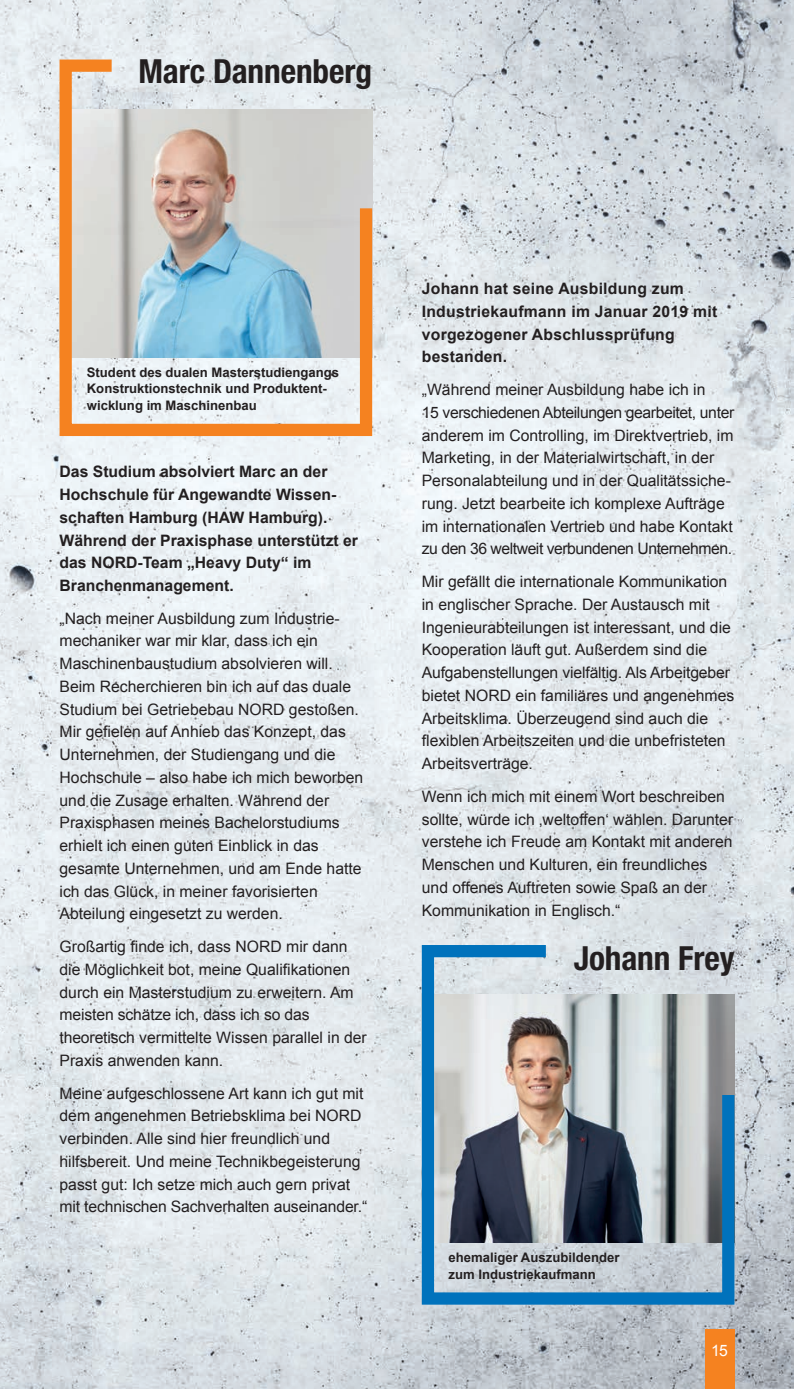
<style>
.page{position:relative;width:794px;height:1389px;background:#fff}
.page>*{position:absolute;margin:0;border:0;box-sizing:border-box;transform-origin:0 0}
.Copy{font:700 condensed 33.25px "Helvetica Neue LT Pro";letter-spacing:-.005em;color:#231f20}
.Copy-2{font:15.75px/22.8px "Arial";color:#231f20}
.Copy-3{font:700 15.75px/22.8px "Arial";color:#231f20}
.Copy-4{font:15.75px "Arial";color:#fff}
.Copy-5{font:700 13.12px/16.6px "Arial";color:#231f20}
.Head_schwarz{font:700 13.12px/16.6px "Arial";color:#231f20}
</style>
<div class="page">
<img style="left:0;top:0;width:794px;height:1389px">
<svg style="left:53px;top:53px;width:325px;height:389px;background:#cfcdc7"></svg>
<svg style="left:416px;top:939px;width:324px;height:372px;background:#9aa9b4"></svg>
<div style="left:704px;top:1329px;width:30px;height:60px;background:#f58220"></div>
<p class="Copy" style="left:138px;top:51px;width:235px">Marc Dannenberg</p>
<p class="Copy-5" style="left:87px;top:364px;width:254px">Student des dualen Masterstudiengangs<br>Konstruktionstechnik und Produktent&shy;wicklung im Maschinenbau</p>
<p class="Copy-3" style="left:60px;top:461px;width:300px">Das Studium absolviert Marc an der<br>Hochschule für Angewandte Wissen&shy;schaften Hamburg (HAW Hamburg).<br>Während der Praxisphase unterstützt er das NORD-Team „Heavy Duty“ im<br>Branchenmanagement.</p>
<p class="Copy-2" style="left:60px;top:607px;width:305px">„Nach meiner Ausbildung zum Industrie&shy;mechaniker war mir klar, dass ich ein Maschinenbaustudium absolvieren will.<br>Beim Recherchieren bin ich auf das duale Studium bei Getriebebau NORD gestoßen.<br>Mir gefielen auf Anhieb das Konzept, das Unternehmen, der Studiengang und die Hochschule – also habe ich mich beworben und die Zusage erhalten. Während der Praxisphasen meines Bachelorstudiums erhielt ich einen guten Einblick in das gesamte Unternehmen, und am Ende hatte ich das Glück, in meiner favorisierten Abteilung eingesetzt zu werden.</p>
<p class="Copy-2" style="left:60px;top:935px;width:309px">Großartig finde ich, dass NORD mir dann die Möglichkeit bot, meine Qualifikationen durch ein Masterstudium zu erweitern. Am meisten schätze ich, dass ich so das theoretisch vermittelte Wissen parallel in der Praxis anwenden kann.</p>
<p class="Copy-2" style="left:60px;top:1082px;width:309px">Meine aufgeschlossene Art kann ich gut mit dem angenehmen Betriebsklima bei NORD verbinden. Alle sind hier freundlich und hilfsbereit. Und meine Technikbegeisterung passt gut: Ich setze mich auch gern privat mit technischen Sachverhalten auseinander.“</p>
<p class="Copy-3" style="left:422px;top:278px;width:297px">Johann hat seine Ausbildung zum<br>Industriekaufmann im Januar 2019 mit vorgezogener Abschlussprüfung bestanden.</p>
<p class="Copy-2" style="left:422px;top:378px;width:314px">„Während meiner Ausbildung habe ich in<br>15 verschiedenen Abteilungen gearbeitet, unter anderem im Controlling, im Direktvertrieb, im Marketing, in der Materialwirtschaft, in der Personalabteilung und in der Qualitätssiche&shy;rung. Jetzt bearbeite ich komplexe Aufträge im internationalen Vertrieb und habe Kontakt zu den 36 weltweit verbundenen Unternehmen.</p>
<p class="Copy-2" style="left:422px;top:570px;width:314px">Mir gefällt die internationale Kommunikation in englischer Sprache. Der Austausch mit Ingenieurabteilungen ist interessant, und die Kooperation läuft gut. Außerdem sind die Aufgabenstellungen vielfältig. Als Arbeitgeber bietet NORD ein familiäres und angenehmes Arbeitsklima. Überzeugend sind auch die flexiblen Arbeitszeiten und die unbefristeten Arbeitsverträge.</p>
<p class="Copy-2" style="left:422px;top:785px;width:313px">Wenn ich mich mit einem Wort beschreiben sollte, würde ich ‚weltoffen‘ wählen. Darunter verstehe ich Freude am Kontakt mit anderen Menschen und Kulturen, ein freundliches und offenes Auftreten sowie Spaß an der Kommunikation in Englisch.“</p>
<p class="Copy" style="left:574px;top:938px;width:162px">Johann Frey</p>
<p class="Head_schwarz" style="left:448px;top:1250px;width:172px">ehemaliger Auszubildender zum Industriekaufmann</p>
<p class="Copy-4" style="left:711px;top:1340px;width:18px">15</p>
</div>
